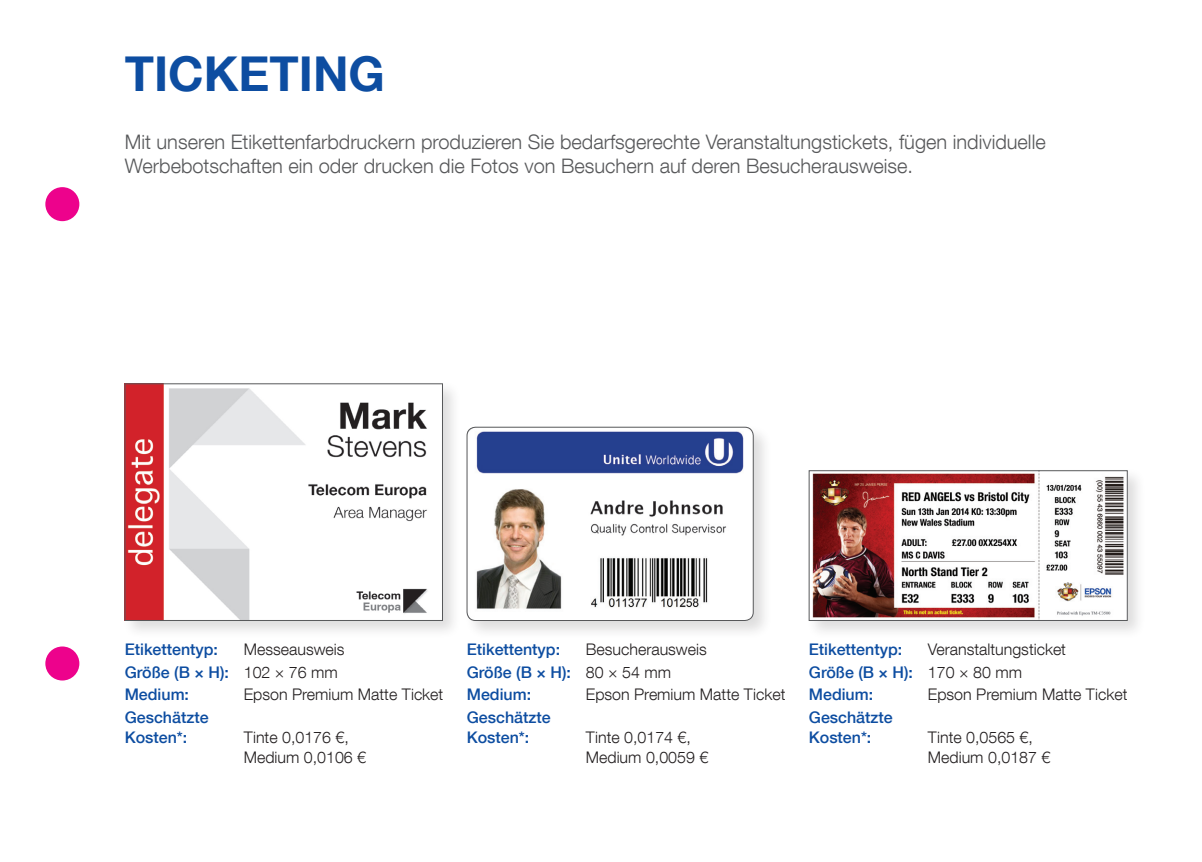
<style>
.page{position:relative;width:1202px;height:862px;background:#fff}
.page>*{position:absolute;margin:0;border:0;box-sizing:border-box;transform-origin:0 0}
.t1{font:700 48px "Helvetica Neue LT Com";color:#0d4da1}
.t2{font:300 20px/24px "Helvetica Neue LT Com";color:#57585a}
.t3{font:300 16px/20px "Helvetica Neue LT Com";color:#231f20}
.t4{font:500 16px/20px "Helvetica Neue LT Com";color:#0d4da1}
</style>
<div class="page">
<div style="left:122px;top:380px;width:340px;height:260px;background:#231f20;opacity:.15"></div>
<img style="left:127px;top:385px;width:314px;height:234px">
<div style="left:125px;top:383px;width:318px;height:238px;border:1px solid #57585a"></div>
<div style="left:464px;top:424px;width:308px;height:215px;background:#231f20;opacity:.15"></div>
<img style="left:467px;top:427px;width:286px;height:193px">
<div style="left:467px;top:427px;width:286px;height:194px;border:1px solid #57585a;border-radius:9px"></div>
<div style="left:806px;top:467px;width:340px;height:172px;background:#231f20;opacity:.15"></div>
<img style="left:811px;top:472px;width:314px;height:147px">
<div style="left:809px;top:470px;width:318px;height:151px;border:1px solid #57585a"></div>
<div style="left:45px;top:187px;width:34px;height:34px;background:#ed028c;border-radius:50%"></div>
<div style="left:45px;top:646px;width:34px;height:34px;background:#ed028c;border-radius:50%"></div>
<p class="t1" style="left:125px;top:44px;width:262px">TICKETING</p>
<p class="t2" style="left:125px;top:129px;width:922px">Mit unseren Etikettenfarbdruckern produzieren Sie bedarfsgerechte Veranstaltungstickets, fügen individuelle<br>Werbebotschaften ein oder drucken die Fotos von Besuchern auf deren Besucherausweise.</p>
<p class="t4" style="left:125px;top:639px;width:95px">Etikettentyp:</p>
<p class="t3" style="left:244px;top:639px;width:102px">Messeausweis</p>
<p class="t4" style="left:467px;top:639px;width:95px">Etikettentyp:</p>
<p class="t3" style="left:586px;top:639px;width:122px">Besucherausweis</p>
<p class="t4" style="left:809px;top:639px;width:95px">Etikettentyp:</p>
<p class="t3" style="left:928px;top:639px;width:140px">Veranstaltungsticket</p>
<p class="t4" style="left:125px;top:662px;width:106px">Größe (B × H):</p>
<p class="t3" style="left:244px;top:661px;width:96px">102 × 76 mm</p>
<p class="t4" style="left:467px;top:662px;width:106px">Größe (B × H):</p>
<p class="t3" style="left:586px;top:661px;width:87px">80 × 54 mm</p>
<p class="t4" style="left:809px;top:662px;width:106px">Größe (B × H):</p>
<p class="t3" style="left:928px;top:661px;width:96px">170 × 80 mm</p>
<p class="t4" style="left:125px;top:684px;width:66px">Medium:</p>
<p class="t3" style="left:244px;top:684px;width:201px">Epson Premium Matte Ticket</p>
<p class="t4" style="left:467px;top:684px;width:66px">Medium:</p>
<p class="t3" style="left:586px;top:684px;width:201px">Epson Premium Matte Ticket</p>
<p class="t4" style="left:809px;top:684px;width:66px">Medium:</p>
<p class="t3" style="left:928px;top:684px;width:201px">Epson Premium Matte Ticket</p>
<p class="t4" style="left:125px;top:707px;width:85px">Geschätzte<br>Kosten*:</p>
<p class="t4" style="left:467px;top:707px;width:85px">Geschätzte<br>Kosten*:</p>
<p class="t4" style="left:809px;top:707px;width:85px">Geschätzte<br>Kosten*:</p>
<p class="t3" style="left:244px;top:727px;width:124px">Tinte 0,0176 €,<br>Medium 0,0106 €</p>
<p class="t3" style="left:586px;top:727px;width:124px">Tinte 0,0174 €,<br>Medium 0,0059 €</p>
<p class="t3" style="left:928px;top:727px;width:124px">Tinte 0,0565 €,<br>Medium 0,0187 €</p>
</div>
